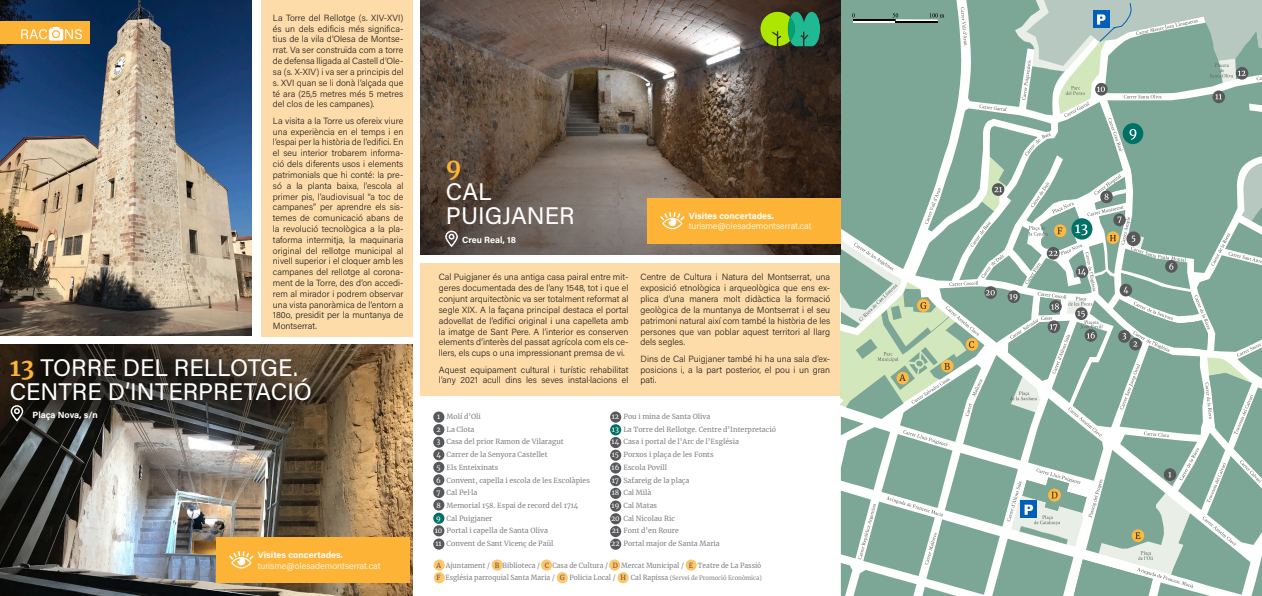
<style>
.page{position:relative;width:1262px;height:596px;background:#fff}
.page>*{position:absolute;margin:0;border:0;box-sizing:border-box;transform-origin:0 0}
.t1{font:24px/24px "Acumin Variable Concept";letter-spacing:.015em;color:#fff}
.t2{font:700 24px "Merriweather";color:#fcb336}
.pa_de_text{font:9px/10.8px "Acumin Variable Concept";letter-spacing:.01em;color:#231f20;text-align:justify}
.visites_concertades{font:9px "Acumin Variable Concept";letter-spacing:.015em;color:#fff}
.visites_concertades-2{font:9px "Acumin Variable Concept";letter-spacing:.055em;color:#fff}
.pa_de_text-2{font:9px "Acumin Variable Concept";letter-spacing:.045em;color:#fff}
.t3{font:7px "Merriweather";color:#808285}
.t4{font:7px "Merriweather";color:#808285;scale:.96 1}
.s1{font-family:"Merriweather";font-weight:700;color:#fcb336}
.s2{color:#fff}
.s3{color:#57585a}
.s4{font-size:6px}
</style>
<div class="page">
<div style="left:420px;top:263px;width:420px;height:132px;background:#fedcaa"></div>
<img style="left:420px;top:0;width:420px;height:254px">
<div style="left:647px;top:198px;width:193px;height:45px;background:#fcb336"></div>
<svg style="left:660px;top:212px;width:24px;height:17px"></svg>
<svg style="left:445px;top:230px;width:13px;height:17px"></svg>
<img style="left:0;top:344px;width:412px;height:251px">
<div style="left:261px;top:0;width:151px;height:336px;background:#fedcaa"></div>
<img style="left:0;top:0;width:251px;height:335px">
<div style="left:216px;top:537px;width:194px;height:45px;background:#fcb336"></div>
<svg style="left:229px;top:551px;width:24px;height:17px"></svg>
<svg style="left:760px;top:12px;width:60px;height:34px;background:#57af45"></svg>
<div style="left:0;top:21px;width:90px;height:23px;background:#fcb336"></div>
<svg style="left:21px;top:27px;width:61px;height:13px"></svg>
<svg style="left:11px;top:405px;width:12px;height:16px"></svg>
<div style="left:491px;top:559px;width:12px;height:11px;background:#fec669;border-radius:50%"></div>
<div style="left:433px;top:559px;width:12px;height:11px;background:#fec669;border-radius:50%"></div>
<div style="left:433px;top:525px;width:11px;height:11px;background:#57585a;border-radius:50%"></div>
<div style="left:433px;top:411px;width:11px;height:11px;background:#57585a;border-radius:50%"></div>
<div style="left:433px;top:424px;width:11px;height:11px;background:#57585a;border-radius:50%"></div>
<div style="left:433px;top:436px;width:11px;height:11px;background:#57585a;border-radius:50%"></div>
<div style="left:433px;top:449px;width:11px;height:11px;background:#57585a;border-radius:50%"></div>
<div style="left:433px;top:461px;width:11px;height:11px;background:#57585a;border-radius:50%"></div>
<div style="left:433px;top:474px;width:11px;height:11px;background:#57585a;border-radius:50%"></div>
<div style="left:433px;top:486px;width:11px;height:11px;background:#57585a;border-radius:50%"></div>
<div style="left:433px;top:499px;width:11px;height:11px;background:#57585a;border-radius:50%"></div>
<div style="left:433px;top:512px;width:11px;height:11px;background:#007167;border-radius:50%"></div>
<div style="left:433px;top:538px;width:11px;height:11px;background:#57585a;border-radius:50%"></div>
<div style="left:610px;top:411px;width:11px;height:11px;background:#57585a;border-radius:50%"></div>
<div style="left:610px;top:424px;width:11px;height:11px;background:#007167;border-radius:50%"></div>
<div style="left:610px;top:436px;width:11px;height:12px;background:#57585a;border-radius:50%"></div>
<div style="left:610px;top:449px;width:11px;height:11px;background:#57585a;border-radius:50%"></div>
<div style="left:610px;top:462px;width:11px;height:11px;background:#57585a;border-radius:50%"></div>
<div style="left:610px;top:475px;width:11px;height:11px;background:#57585a;border-radius:50%"></div>
<div style="left:610px;top:487px;width:11px;height:11px;background:#57585a;border-radius:50%"></div>
<div style="left:610px;top:500px;width:11px;height:11px;background:#57585a;border-radius:50%"></div>
<div style="left:610px;top:513px;width:11px;height:11px;background:#57585a;border-radius:50%"></div>
<div style="left:610px;top:525px;width:11px;height:11px;background:#57585a;border-radius:50%"></div>
<div style="left:541px;top:559px;width:11px;height:11px;background:#fec669;border-radius:50%"></div>
<div style="left:609px;top:559px;width:11px;height:11px;background:#fec669;border-radius:50%"></div>
<div style="left:434px;top:571px;width:11px;height:12px;background:#fec669;border-radius:50%"></div>
<svg style="left:556px;top:571px;width:12px;height:12px"></svg>
<svg style="left:617px;top:571px;width:11px;height:12px"></svg>
<div style="left:610px;top:538px;width:11px;height:11px;background:#57585a;border-radius:50%"></div>
<div style="left:685px;top:559px;width:11px;height:11px;background:#fec669;border-radius:50%"></div>
<svg style="left:840px;top:0;width:421px;height:595px"></svg>
<p class="pa_de_text" style="left:273px;top:12px;width:132px">La Torre del Rellotge (s. XIV-XVI) és un dels edificis més significa&shy;tius de la vila d’Olesa de Montse&shy;rrat. Va ser construïda com a torre de defensa lligada al Castell d’Ole&shy;sa (s. X-XIV) i va ser a principis del s. XVI quan se li donà l’alçada que té ara (25,5 metres més 5 metres del clos de les campanes).</p>
<p class="pa_de_text" style="left:273px;top:115px;width:132px">La visita a la Torre us ofereix viure una experiència en el temps i en l’espai per la història de l’edifici. En el seu interior trobarem informa&shy;ció dels diferents usos i elements patrimonials que hi conté: la pre&shy;só a la planta baixa, l’escola al primer pis, l’audiovisual “a toc de campanes” per aprendre els sis&shy;temes de comunicació abans de la revolució tecnològica a la pla&shy;taforma intermitja, la maquinaria original del rellotge municipal al nivell superior i el cloquer amb les campanes del rellotge al corona&shy;ment de la Torre, des d’on accedi&shy;rem al mirador i podrem observar una vista panoràmica de l’entorn a 180o, presidit per la muntanya de Montserrat.</p>
<p class="t1" style="left:10px;top:354px;width:303px"><span class="s1">13</span> TORRE DEL RELLOTGE.<br>CENTRE D’INTERPRETACIÓ</p>
<p class="pa_de_text-2" style="left:33px;top:408px;width:66px">Plaça Nova, s/n</p>
<p class="visites_concertades-2" style="left:258px;top:548px;width:86px">Visites concertades.</p>
<p class="visites_concertades" style="left:258px;top:559px;width:124px">turisme@olesademontserrat.cat</p>
<p class="t2" style="left:446px;top:151px;width:17px">9</p>
<p class="t1" style="left:446px;top:179px;width:47px">CAL</p>
<p class="t1" style="left:446px;top:203px;width:130px">PUIGJANER</p>
<p class="pa_de_text-2" style="left:462px;top:233px;width:55px">Creu Real, 18</p>
<p class="pa_de_text" style="left:439px;top:271px;width:191px">Cal Puigjaner és una antiga casa pairal entre mit&shy;geres documentada des de l’any 1548, tot i que el conjunt arquitectònic va ser totalment reformat al segle XIX. A la façana principal destaca el portal adovellat de l’edifici original i una capelleta amb la imatge de Sant Pere. A l’interior es conserven elements d’interès del passat agrícola com els ce&shy;llers, els cups o una impressionant premsa de vi.</p>
<p class="pa_de_text" style="left:439px;top:363px;width:191px">Aquest equipament cultural i turístic rehabilitat l’any 2021 acull dins les seves instal.lacions el</p>
<p class="visites_concertades-2" style="left:689px;top:209px;width:86px">Visites concertades.</p>
<p class="visites_concertades" style="left:689px;top:220px;width:124px">turisme@olesademontserrat.cat</p>
<p class="pa_de_text" style="left:640px;top:271px;width:191px">Centre de Cultura i Natura del Montserrat, una exposició etnològica i arqueològica que ens ex&shy;plica d’una manera molt didàctica la formació geològica de la muntanya de Montserrat i el seu patrimoni natural així com també la història de les persones que van poblar aquest territori al llarg dels segles.</p>
<p class="pa_de_text" style="left:640px;top:353px;width:191px">Dins de Cal Puigjaner també hi ha una sala d’ex&shy;posicions i, a la part posterior, el pou i un gran pati.</p>
<p class="t3" style="left:437px;top:411px;width:45px"><span class="s2">1</span> Molí d’Oli</p>
<p class="t3" style="left:436px;top:424px;width:40px"><span class="s2">2</span> La Clota</p>
<p class="t3" style="left:436px;top:437px;width:128px"><span class="s2">3</span> Casa del prior Ramon de Vilaragut</p>
<p class="t3" style="left:436px;top:449px;width:113px"><span class="s2">4</span> Carrer de la Senyora Castellet</p>
<p class="t3" style="left:436px;top:462px;width:63px"><span class="s2">5</span> Els Enteixinats</p>
<p class="t3" style="left:436px;top:475px;width:155px"><span class="s2">6</span> Convent, capella i escola de les Escolàpies</p>
<p class="t3" style="left:436px;top:487px;width:42px"><span class="s2">7</span> Cal Pel·la</p>
<p class="t3" style="left:436px;top:500px;width:144px"><span class="s2">8</span> Memorial 158. Espai de record del 1714</p>
<p class="t3" style="left:436px;top:513px;width:58px"><span class="s2">9</span> Cal Puigjaner</p>
<p class="t3" style="left:435px;top:525px;width:115px"><span class="s2">10</span> Portal i capella de Santa Oliva</p>
<p class="t3" style="left:435px;top:538px;width:119px"><span class="s2">11</span> Convent de Sant Vicenç de Paül</p>
<p class="t3" style="left:612px;top:411px;width:100px"><span class="s2">12</span> Pou i mina de Santa Oliva</p>
<p class="t3" style="left:612px;top:424px;width:165px"><span class="s2">13</span> La Torre del Rellotge. Centre d’Interpretació</p>
<p class="t3" style="left:611px;top:437px;width:129px"><span class="s2">14</span> Casa i portal de l’Arc de l’Església</p>
<p class="t3" style="left:612px;top:449px;width:103px"><span class="s2">15</span> Porxos i plaça de les Fonts</p>
<p class="t3" style="left:611px;top:462px;width:57px"><span class="s2">16</span> Escola Povill</p>
<p class="t3" style="left:612px;top:475px;width:79px"><span class="s2">17</span> Safareig de la plaça</p>
<p class="t3" style="left:611px;top:487px;width:41px"><span class="s2">18</span> Cal Milà</p>
<p class="t3" style="left:611px;top:500px;width:47px"><span class="s2">19</span> Cal Matas</p>
<p class="t3" style="left:611px;top:513px;width:65px"><span class="s2">20</span> Cal Nicolau Ric</p>
<p class="t3" style="left:612px;top:525px;width:69px"><span class="s2">21</span> Font d’en Roure</p>
<p class="t3" style="left:611px;top:538px;width:110px"><span class="s2">22</span> Portal major de Santa Maria</p>
<p class="t4" style="left:436px;top:560px;width:340px"><span class="s3">A</span> Ajuntament / <span class="s3">B</span> Biblioteca / <span class="s3">C</span> Casa de Cultura / <span class="s3">D</span> Mercat Municipal / <span class="s3">E</span> Teatre de La Passió</p>
<p class="t4" style="left:436px;top:572px;width:340px"><span class="s3">F</span> Església parroquial Santa Maria / <span class="s3">G</span> Policia Local / <span class="s3">H</span> Cal Rapissa <span class="s4">(Servei de Promoció Econòmica)</span></p>
</div>
